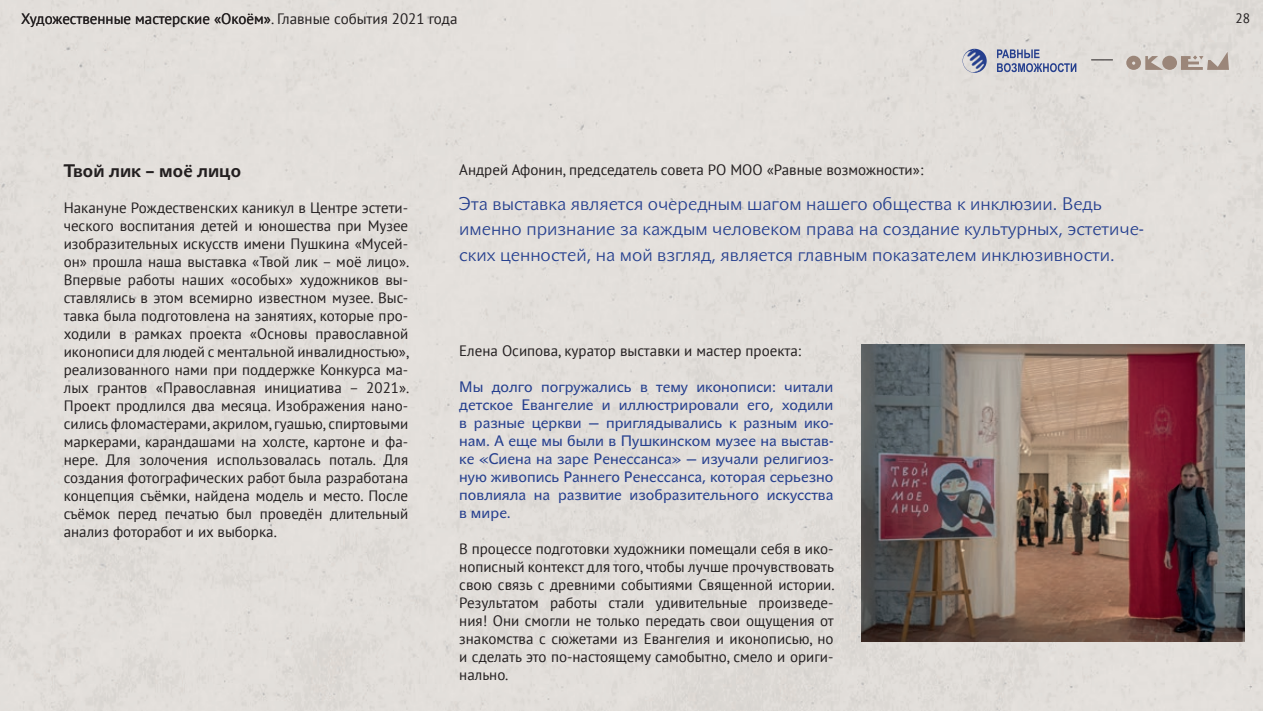
<style>
.page{position:relative;width:1263px;height:711px;background:#fff}
.page>*{position:absolute;margin:0;border:0;box-sizing:border-box;transform-origin:0 0}
.t1{font:18px/25.5px "John Sans Lite Pro";color:#253f8e}
.t2{font:700 18px "John Sans Text Pro";color:#231f20}
.t3{font:15px/18px "PT Sans";color:#231f20;text-align:justify}
.t4{font:15px/18px "John Sans Text Pro";color:#253f8e;text-align:justify}
.t5{font:13.5px "PT Sans";color:#231f20}
</style>
<div class="page">
<div style="left:0;top:0;width:1263px;height:710px;background:#e2dfdb"></div>
<svg style="left:963px;top:49px;width:24px;height:24px"></svg>
<svg style="left:997px;top:49px;width:79px;height:23px"></svg>
<svg style="left:1091px;top:59px;width:22px;height:1px"></svg>
<div style="left:1162px;top:56px;width:15px;height:14px;background:#9b8679;border-radius:50%"></div>
<svg style="left:1126px;top:56px;width:37px;height:14px"></svg>
<svg style="left:1181px;top:52px;width:48px;height:18px"></svg>
<img style="left:861px;top:344px;width:383px;height:297px">
<p class="t3" style="left:21px;top:10px;width:438px">Художественные мастерские «Окоём». Главные события 2021 года</p>
<p class="t5" style="left:1235px;top:10px;width:16px">28</p>
<p class="t2" style="left:64px;top:160px;width:179px">Твой лик – моё лицо</p>
<p class="t3" style="left:64px;top:198px;width:347px">Накануне Рождественских каникул в Центре эстети&shy;ческого воспитания детей и юношества при Музее изобразительных искусств имени Пушкина «Мусей&shy;он» прошла наша выставка «Твой лик – моё лицо».<br>Впервые работы наших «особых» художников вы&shy;ставлялись в этом всемирно известном музее. Выс&shy;тавка была подготовлена на занятиях, которые про&shy;ходили в рамках проекта «Основы православной иконописи для людей с ментальной инвалидностью», реализованного нами при поддержке Конкурса ма&shy;лых грантов «Православная инициатива – 2021».<br>Проект продлился два месяца. Изображения нано&shy;сились фломастерами, акрилом, гуашью, спиртовыми маркерами, карандашами на холсте, картоне и фа&shy;нере. Для золочения использовалась поталь. Для создания фотографических работ была разработана концепция съёмки, найдена модель и место. После съёмок перед печатью был проведён длительный анализ фоторабот и их выборка.</p>
<p class="t3" style="left:459px;top:161px;width:465px">Андрей Афонин, председатель совета РО МОО «Равные возможности»:</p>
<p class="t1" style="left:459px;top:190px;width:686px">Эта выставка является очередным шагом нашего общества к инклюзии. Ведь именно признание за каждым человеком права на создание культурных, эстетиче&shy;ских ценностей, на мой взгляд, является главным показателем инклюзивности.</p>
<p class="t3" style="left:459px;top:341px;width:343px">Елена Осипова, куратор выставки и мастер проекта:</p>
<p class="t4" style="left:459px;top:377px;width:376px">Мы долго погружались в тему иконописи: читали детское Евангелие и иллюстрировали его, ходили в разные церкви — приглядывались к разным ико&shy;нам. А еще мы были в Пушкинском музее на выстав&shy;ке «Сиена на заре Ренессанса» — изучали религиоз&shy;ную живопись Раннего Ренессанса, которая серьезно повлия ла на развитие изобразительного искусства в мире.</p>
<p class="t3" style="left:459px;top:539px;width:377px">В процессе подготовки художники помещали себя в ико&shy;нописный контекст для того, чтобы лучше прочувствовать свою связь с древними событиями Священной истории.<br>Результатом работы стали удивительные произведе&shy;ния! Они смогли не только передать свои ощущения от знакомства с сюжетами из Евангелия и иконописью, но и сделать это по-настоящему самобытно, смело и ориги&shy;нально.</p>
</div>
